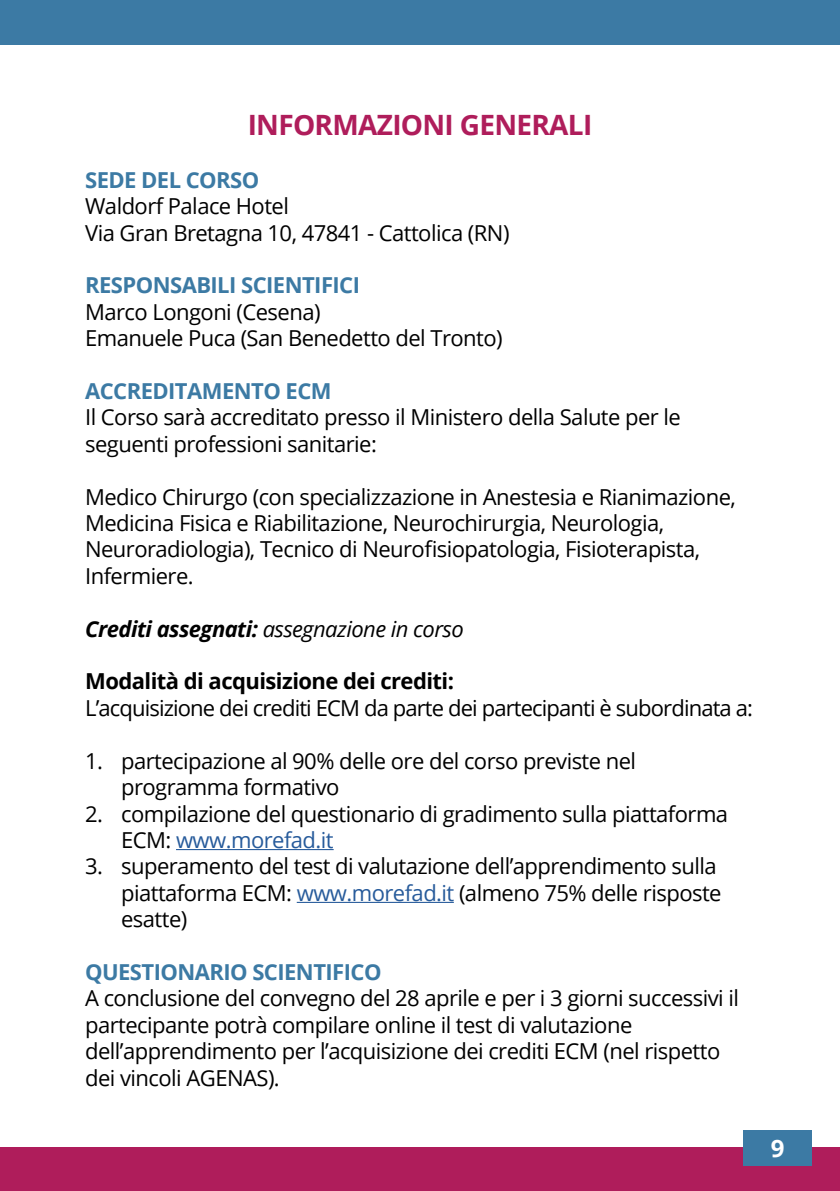
<style>
.page{position:relative;width:840px;height:1191px;background:#fff}
.page>*{position:absolute;margin:0;border:0;box-sizing:border-box;transform-origin:0 0}
.t1{font:700 28px "Open Sans";letter-spacing:-.025em;color:#af1d5b}
.t2{font:700 24px "Open Sans";color:#fff}
.t3{font:22px/26.4px "Open Sans";letter-spacing:-.025em;color:#000}
.t4{font:700 22px "Open Sans";letter-spacing:-.025em;color:#3c7aa4}
.t5{font:italic 22px "Open Sans";letter-spacing:-.025em;color:#000}
.t6{font:700 22px "Open Sans";letter-spacing:-.025em;color:#000}
.s1{font-weight:700}
.s2{color:#275b9b}
</style>
<div class="page">
<div style="left:0;top:0;width:839px;height:44px;background:#3c7aa4"></div>
<div style="left:0;top:1147px;width:839px;height:44px;background:#af1d5b"></div>
<div style="left:743px;top:1129px;width:68px;height:36px;background:#3c7aa4"></div>
<hr style="left:176px;top:849px;width:157px;height:1px;background:#275b9b">
<hr style="left:296px;top:902px;width:157px;height:1px;background:#275b9b">
<p class="t1" style="left:247px;top:105px;width:346px">INFORMAZIONI GENERALI</p>
<p class="t4" style="left:85px;top:164px;width:176px">SEDE DEL CORSO</p>
<p class="t3" style="left:85px;top:192px;width:425px">Waldorf Palace Hotel<br>Via Gran Bretagna 10, 47841 - Cattolica (RN)</p>
<p class="t4" style="left:85px;top:270px;width:276px">RESPONSABILI SCIENTIFICI</p>
<p class="t3" style="left:85px;top:298px;width:419px">Marco Longoni (Cesena)<br>Emanuele Puca (San Benedetto del Tronto)</p>
<p class="t4" style="left:85px;top:375px;width:248px">ACCREDITAMENTO ECM</p>
<p class="t3" style="left:85px;top:403px;width:597px">Il Corso sarà accreditato presso il Ministero della Salute per le seguenti professioni sanitarie:</p>
<p class="t3" style="left:85px;top:483px;width:652px">Medico Chirurgo (con specializzazione in Anestesia e Rianimazione, Medicina Fisica e Riabilitazione, Neurochirurgia, Neurologia, Neuroradiologia), Tecnico di Neurofisiopatologia, Fisioterapista, Infermiere.</p>
<p class="t5" style="left:85px;top:613px;width:380px"><span class="s1">Crediti assegnati:</span> assegnazione in corso</p>
<p class="t6" style="left:85px;top:666px;width:370px">Modalità di acquisizione dei crediti:</p>
<p class="t3" style="left:85px;top:694px;width:669px">L’acquisizione dei crediti ECM da parte dei partecipanti è subordinata a:</p>
<p class="t3" style="left:121px;top:747px;width:516px;text-indent:-36px">1. partecipazione al 90% delle ore del corso previste nel programma formativo</p>
<p class="t3" style="left:121px;top:799px;width:608px;text-indent:-36px">2. compilazione del questionario di gradimento sulla piattaforma<br>ECM: <span class="s2">www.morefad.it</span></p>
<p class="t3" style="left:121px;top:852px;width:601px;text-indent:-36px">3. superamento del test di valutazione dell’apprendimento sulla piattaforma ECM: <span class="s2">www.morefad.it</span> (almeno 75% delle risposte esatte)</p>
<p class="t4" style="left:85px;top:956px;width:298px">QUESTIONARIO SCIENTIFICO</p>
<p class="t3" style="left:85px;top:984px;width:655px">A conclusione del convegno del 28 aprile e per i 3 giorni successivi il partecipante potrà compilare online il test di valutazione dell’apprendimento per l’acquisizione dei crediti ECM (nel rispetto dei vincoli AGENAS).</p>
<p class="t2" style="left:770px;top:1131px;width:15px">9</p>
</div>
